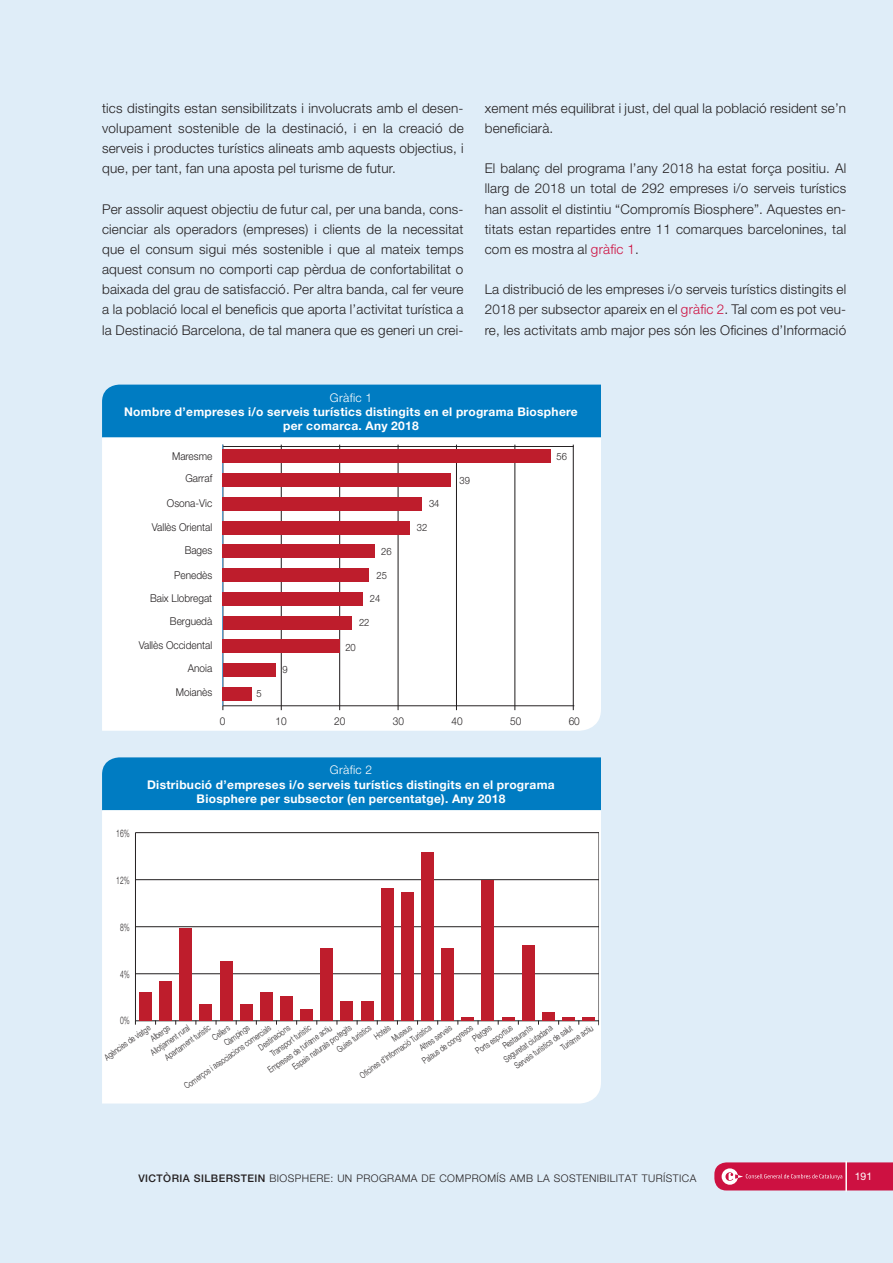
<style>
.page{position:relative;width:893px;height:1263px;background:#dfedf8}
.page>*{position:absolute;margin:0;border:0;box-sizing:border-box;transform-origin:0 0}
.NOTAS{font:300 13.5px/20.2px "Helvetica Neue LT";letter-spacing:.015em;color:#231f20;text-align:justify}
.t1{font:700 12px/14.2px "Helvetica Neue";letter-spacing:.025em;color:#fff;text-align:center}
.t2{font:300 12px "Helvetica Neue LT";letter-spacing:.025em;color:#fff}
.t3{font:300 10.8px/22.8px "Helvetica Neue";color:#231f20;text-align:right;scale:.93 1}
.t4{font:300 10.5px "Helvetica Neue LT";letter-spacing:.04em;color:#231f20}
.t5{font:300 10.5px "Helvetica Neue LT";letter-spacing:.06em;color:#231f20}
.t6{font:10.5px "Helvetica Neue LT";color:#fff}
.t7{font:300 10.35px "Helvetica Neue";color:#231f20;scale:.64 1}
.t8{font:300 10.05px "Helvetica Neue";color:#231f20;scale:.93 1}
.t9{font:300 8.85px/11.4px "Helvetica Neue";color:#231f20;scale:.75 1}
.s1{color:#cd1141}
.s2{font-weight:500}
</style>
<div class="page">
<div style="left:102px;top:385px;width:499px;height:52px;background:#007cc2"></div>
<div style="left:102px;top:437px;width:499px;height:294px;background:#fff"></div>
<hr style="left:223px;top:445px;width:1px;height:265px;background:#231f20">
<hr style="left:281px;top:445px;width:1px;height:265px;background:#231f20">
<hr style="left:339px;top:445px;width:1px;height:265px;background:#231f20">
<hr style="left:398px;top:445px;width:1px;height:265px;background:#231f20">
<hr style="left:456px;top:445px;width:1px;height:265px;background:#231f20">
<hr style="left:515px;top:445px;width:1px;height:265px;background:#231f20">
<hr style="left:573px;top:445px;width:1px;height:265px;background:#231f20">
<hr style="left:223px;top:446px;width:350px;height:1px;background:#231f20">
<hr style="left:223px;top:705px;width:351px;height:1px;background:#231f20">
<div style="left:223px;top:450px;width:328px;height:13px;background:#be1d2c"></div>
<div style="left:223px;top:473px;width:228px;height:14px;background:#be1d2c"></div>
<div style="left:223px;top:497px;width:199px;height:14px;background:#be1d2c"></div>
<div style="left:223px;top:521px;width:187px;height:13px;background:#be1d2c"></div>
<div style="left:223px;top:545px;width:152px;height:13px;background:#be1d2c"></div>
<div style="left:223px;top:568px;width:146px;height:14px;background:#be1d2c"></div>
<div style="left:223px;top:592px;width:140px;height:13px;background:#be1d2c"></div>
<div style="left:223px;top:616px;width:129px;height:13px;background:#be1d2c"></div>
<div style="left:223px;top:640px;width:117px;height:13px;background:#be1d2c"></div>
<div style="left:223px;top:663px;width:52px;height:14px;background:#be1d2c"></div>
<div style="left:223px;top:687px;width:29px;height:13px;background:#be1d2c"></div>
<div style="left:102px;top:757px;width:499px;height:53px;background:#007cc2"></div>
<div style="left:102px;top:811px;width:499px;height:292px;background:#fff"></div>
<hr style="left:599px;top:833px;width:1px;height:192px;background:#231f20">
<hr style="left:135px;top:1020px;width:464px;height:1px;background:#231f20">
<hr style="left:135px;top:973px;width:464px;height:1px;background:#231f20">
<hr style="left:135px;top:926px;width:464px;height:1px;background:#231f20">
<hr style="left:135px;top:879px;width:464px;height:1px;background:#231f20">
<hr style="left:135px;top:832px;width:464px;height:1px;background:#231f20">
<hr style="left:135px;top:833px;width:1px;height:188px;background:#231f20">
<div style="left:139px;top:993px;width:13px;height:28px;background:#be1d2c"></div>
<div style="left:160px;top:981px;width:12px;height:40px;background:#be1d2c"></div>
<div style="left:180px;top:928px;width:12px;height:93px;background:#be1d2c"></div>
<div style="left:200px;top:1004px;width:12px;height:17px;background:#be1d2c"></div>
<div style="left:220px;top:961px;width:12px;height:60px;background:#be1d2c"></div>
<div style="left:240px;top:1004px;width:12px;height:17px;background:#be1d2c"></div>
<div style="left:260px;top:993px;width:12px;height:28px;background:#be1d2c"></div>
<div style="left:280px;top:996px;width:13px;height:25px;background:#be1d2c"></div>
<div style="left:301px;top:1009px;width:12px;height:12px;background:#be1d2c"></div>
<div style="left:321px;top:948px;width:12px;height:73px;background:#be1d2c"></div>
<div style="left:341px;top:1001px;width:12px;height:20px;background:#be1d2c"></div>
<div style="left:361px;top:1001px;width:12px;height:20px;background:#be1d2c"></div>
<div style="left:381px;top:889px;width:12px;height:132px;background:#be1d2c"></div>
<div style="left:401px;top:892px;width:12px;height:129px;background:#be1d2c"></div>
<div style="left:442px;top:948px;width:12px;height:73px;background:#be1d2c"></div>
<hr style="left:462px;top:1017px;width:12px;height:4px;background:#be1d2c">
<div style="left:482px;top:880px;width:12px;height:141px;background:#be1d2c"></div>
<hr style="left:502px;top:1017px;width:12px;height:4px;background:#be1d2c">
<div style="left:522px;top:945px;width:12px;height:76px;background:#be1d2c"></div>
<div style="left:542px;top:1012px;width:12px;height:9px;background:#be1d2c"></div>
<hr style="left:562px;top:1017px;width:12px;height:4px;background:#be1d2c">
<hr style="left:583px;top:1017px;width:12px;height:4px;background:#be1d2c">
<div style="left:421px;top:852px;width:13px;height:169px;background:#be1d2c"></div>
<svg style="left:714px;top:1162px;width:179px;height:28px;background:#d02451"></svg>
<hr style="left:845px;top:1161px;width:2px;height:30px;background:#fff">
<p class="NOTAS" style="left:102px;top:97px;width:363px">tics distingits estan sensibilitzats i involucrats amb el desen&shy;volupament sostenible de la destinació, i en la creació de serveis i productes turístics alineats amb aquests objectius, i que, per tant, fan una aposta pel turisme de futur.</p>
<p class="NOTAS" style="left:102px;top:198px;width:363px">Per assolir aquest objectiu de futur cal, per una banda, cons&shy;cienciar als operadors (empreses) i clients de la necessitat que el consum sigui més sostenible i que al mateix temps aquest consum no comporti cap pèrdua de confortabilitat o baixada del grau de satisfacció. Per altra banda, cal fer veure a la població local el beneficis que aporta l’activitat turística a la Destinació Barcelona, de tal manera que es generi un crei-</p>
<p class="NOTAS" style="left:485px;top:98px;width:363px">xement més equilibrat i just, del qual la població resident se’n beneficiarà.</p>
<p class="NOTAS" style="left:485px;top:158px;width:363px">El balanç del programa l’any 2018 ha estat força positiu. Al llarg de 2018 un total de 292 empreses i/o serveis turístics han assolit el distintiu “Compromís Biosphere”. Aquestes en&shy;titats estan repartides entre 11 comarques barcelonines, tal com es mostra al <span class="s1">gràfic 1</span>.</p>
<p class="NOTAS" style="left:485px;top:279px;width:363px">La distribució de les empreses i/o serveis turístics distingits el 2018 per subsector apareix en el <span class="s1">gràfic 2</span>. Tal com es pot veu&shy;re, les activitats amb major pes són les Oficines d’Informació</p>
<p class="t2" style="left:330px;top:390px;width:44px">Gràfic 1</p>
<p class="t1" style="left:124px;top:404px;width:455px">Nombre d’empreses i/o serveis turístics distingits en el programa Biosphere</p>
<p class="t1" style="left:283px;top:418px;width:137px">per comarca. Any 2018</p>
<p class="t3" style="left:172px;top:444px;width:45px">Maresme<br>Garraf</p>
<p class="t3" style="left:167px;top:491px;width:50px">Osona-Vic</p>
<p class="t3" style="left:152px;top:515px;width:66px;line-height:23.2px">Vallès Oriental<br>Bages</p>
<p class="t3" style="left:150px;top:563px;width:68px">Penedès<br>Baix Llobregat<br>Berguedà</p>
<p class="t3" style="left:139px;top:633px;width:81px">Vallès Occidental<br>Anoia</p>
<p class="t3" style="left:176px;top:680px;width:41px">Moianès</p>
<p class="t3" style="left:220px;top:709px;width:8px">0</p>
<p class="t3" style="left:276px;top:709px;width:14px">10</p>
<p class="t3" style="left:334px;top:709px;width:14px">20</p>
<p class="t3" style="left:393px;top:709px;width:14px">30</p>
<p class="t3" style="left:451px;top:709px;width:14px">40</p>
<p class="t3" style="left:510px;top:709px;width:14px">50</p>
<p class="t3" style="left:569px;top:709px;width:14px">60</p>
<p class="t8" style="left:557px;top:448px;width:13px">56</p>
<p class="t8" style="left:460px;top:472px;width:13px">39</p>
<p class="t8" style="left:429px;top:496px;width:13px">34</p>
<p class="t8" style="left:417px;top:519px;width:13px">32</p>
<p class="t8" style="left:381px;top:543px;width:13px">26</p>
<p class="t8" style="left:377px;top:567px;width:13px">25</p>
<p class="t8" style="left:370px;top:590px;width:13px">24</p>
<p class="t8" style="left:359px;top:614px;width:13px">22</p>
<p class="t8" style="left:345px;top:639px;width:13px">20</p>
<p class="t8" style="left:283px;top:662px;width:7px">9</p>
<p class="t8" style="left:257px;top:685px;width:7px">5</p>
<p class="t7" style="left:116px;top:825px;width:22px">16%</p>
<p class="t7" style="left:116px;top:872px;width:22px">12%</p>
<p class="t7" style="left:120px;top:919px;width:17px">8%</p>
<p class="t7" style="left:120px;top:965px;width:17px">4%</p>
<p class="t2" style="left:330px;top:763px;width:44px">Gràfic 2</p>
<p class="t1" style="left:147px;top:777px;width:409px">Distribució d’empreses i/o serveis turístics distingits en el programa<br>Biosphere per subsector (en percentatge). Any 2018</p>
<p class="t7" style="left:120px;top:1012px;width:17px">0%</p>
<p class="t9" style="left:148px;top:1048px;width:62px;rotate:-35deg">Allotjament rural</p>
<p class="t9" style="left:512px;top:1061px;width:93px;rotate:-35deg">Serveis turístics de salut</p>
<p class="t9" style="left:501px;top:1055px;width:78px;rotate:-35deg">Seguretat ciutadana</p>
<p class="t9" style="left:357px;top:1071px;width:115px;rotate:-35deg">Oficines d'Informació Turística</p>
<p class="t9" style="left:162px;top:1053px;width:73px;rotate:-35deg">Apartament turístic</p>
<p class="t9" style="left:215px;top:1029px;width:40px;text-indent:-6px;rotate:-35deg">Cellers<br>Càmpings</p>
<p class="t9" style="left:268px;top:1049px;width:65px;rotate:-35deg">Transport turístic</p>
<p class="t9" style="left:102px;top:1053px;width:73px;rotate:-35deg">Agències de viatge</p>
<p class="t9" style="left:148px;top:1034px;width:30px;rotate:-35deg">Albergs</p>
<p class="t9" style="left:250px;top:1034px;width:50px;line-height:10.9px;text-indent:-83px;rotate:-35deg">Comerços i associacions comercials<br>Destinacions</p>
<p class="t9" style="left:334px;top:1045px;width:55px;rotate:-35deg">Guies turístics</p>
<p class="t9" style="left:371px;top:1032px;width:26px;rotate:-35deg">Hotels</p>
<p class="t9" style="left:389px;top:1034px;width:31px;rotate:-35deg">Museus</p>
<p class="t9" style="left:417px;top:1043px;width:51px;rotate:-35deg">Altres serveis</p>
<p class="t9" style="left:470px;top:1034px;width:30px;rotate:-35deg">Platges</p>
<p class="t9" style="left:419px;top:1056px;width:81px;rotate:-35deg">Palaus de congresos</p>
<p class="t9" style="left:473px;top:1046px;width:59px;rotate:-35deg">Ports esportius</p>
<p class="t9" style="left:500px;top:1041px;width:47px;rotate:-35deg">Restaurants</p>
<p class="t9" style="left:558px;top:1043px;width:52px;rotate:-35deg">Turisme actiu</p>
<p class="t9" style="left:290px;top:1062px;width:95px;rotate:-35deg">Espais naturals protegits</p>
<p class="t9" style="left:265px;top:1065px;width:103px;rotate:-35deg">Empreses de turisme actiu</p>
<p class="t4" style="left:138px;top:1171px;width:552px"><span class="s2">VICTÒRIA SILBERSTEIN</span> BIOSPHERE: UN PROGRAMA DE COMPROMÍS AMB LA SOSTENIBILITAT TURÍSTIC</p>
<p class="t5" style="left:486px;top:1171px;width:212px">MEMÒRIA ECONÒMICA DE CATALUNYA</p>
<p class="t6" style="left:855px;top:1170px;width:19px">191</p>
</div>
